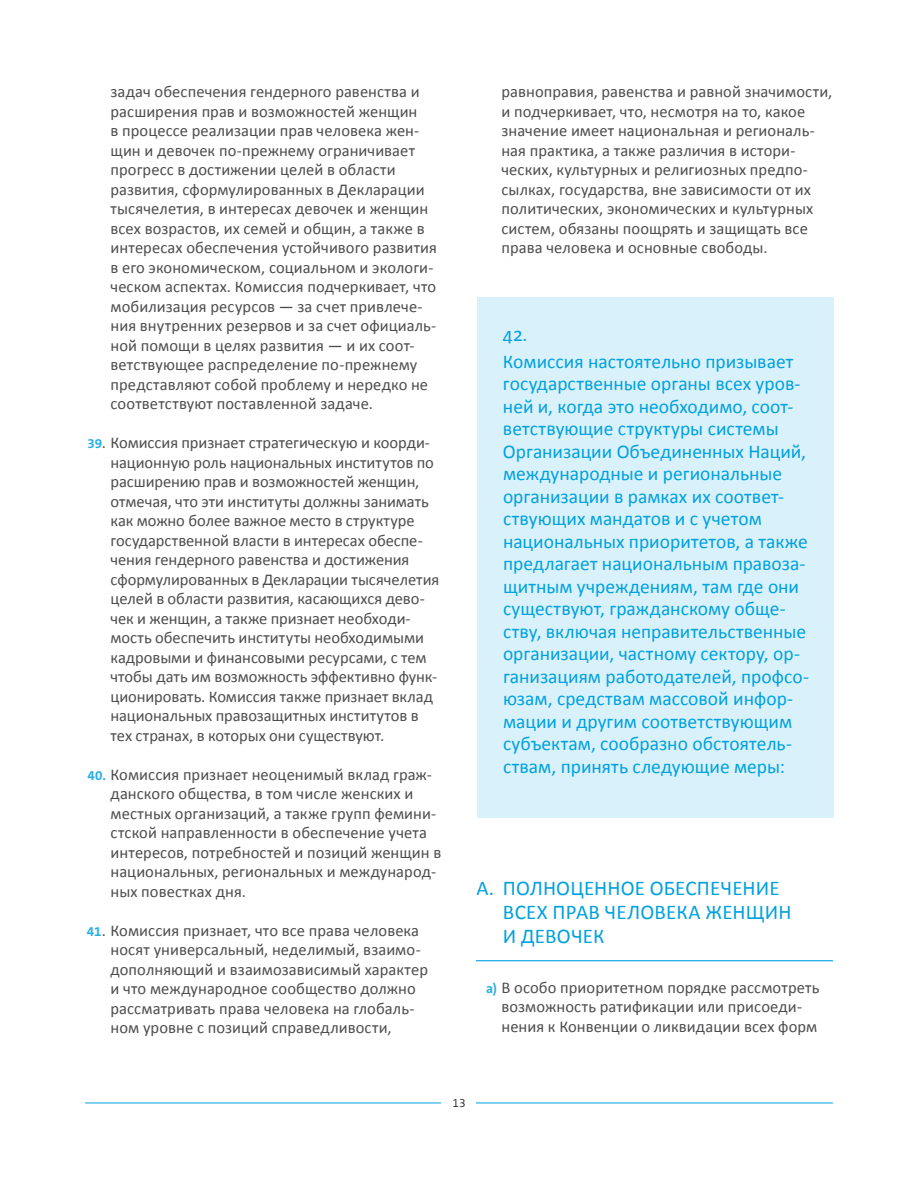
<style>
.page{position:relative;width:918px;height:1188px;background:#fff}
.page>*{position:absolute;margin:0;border:0;box-sizing:border-box;transform-origin:0 0}
.t1{font:21px/24px "Calibri";letter-spacing:.005em;color:#00a1df}
.t2{font:19.5px/22.5px "Calibri";color:#00a1df}
.t3{font:16.5px/19.5px "Calibri";letter-spacing:.005em;color:#4d4d4f}
.t4{font:300 12px "The Sans B W3";color:#000}
.s1{font-family:"The Sans B W7";font-weight:700;font-size:13.5px;color:#26afe4}
</style>
<div class="page">
<hr style="left:85px;top:1103px;width:748px;height:1px;background:#00a1df">
<div style="left:442px;top:1098px;width:34px;height:23px;background:#fff"></div>
<div style="left:477px;top:297px;width:357px;height:521px;background:#d9f1fa"></div>
<hr style="left:476px;top:960px;width:357px;height:1px;background:#00a1df">
<p class="t3" style="left:111px;top:82px;width:328px">задач обеспечения гендерного равенства и расширения прав и возможностей женщин<br>в процессе реализации прав человека жен&shy;щин и девочек по-прежнему ограничивает прогресс в достижении целей в области развития, сформулированных в Декларации тысячелетия, в интересах девочек и женщин всех возрастов, их семей и общин, а также в интересах обеспечения устойчивого развития в его экономическом, социальном и экологи&shy;ческом аспектах. Комиссия подчеркивает, что мобилизация ресурсов — за счет привлече&shy;ния внутренних резервов и за счет официаль&shy;ной помощи в целях развития — и их соот&shy;ветствующее распределение по-прежнему представляют собой проблему и нередко не соответствуют поставленной задаче.</p>
<p class="t3" style="left:111px;top:433px;width:330px;text-indent:-23px"><span class="s1">39</span>. Комиссия признает стратегическую и коорди&shy;национную роль национальных институтов по расширению прав и возможностей женщин, отмечая, что эти институты должны занимать как можно более важное место в структуре государственной власти в интересах обеспе&shy;чения гендерного равенства и достижения сформулированных в Декларации тысячелетия целей в области развития, касающихся дево&shy;чек и женщин, а также признает необходи&shy;мость обеспечить институты необходимыми кадровыми и финансовыми ресурсами, с тем чтобы дать им возможность эффективно функ&shy;ционировать. Комиссия также признает вклад национальных правозащитных институтов в тех странах, в которых они существуют.</p>
<p class="t3" style="left:111px;top:765px;width:332px;text-indent:-23px"><span class="s1">40.</span> Комиссия признает неоценимый вклад граж&shy;данского общества, в том числе женских и местных организаций, а также групп фемини&shy;стской направленности в обеспечение учета интересов, потребностей и позиций женщин в национальных, региональных и международ&shy;ных повестках дня.</p>
<p class="t3" style="left:111px;top:921px;width:319px;text-indent:-24px"><span class="s1">41</span>. Комиссия признает, что все права человека носят универсальный, неделимый, взаимо&shy;дополняющий и взаимозависимый характер и что международное сообщество должно рассматривать права человека на глобаль&shy;ном уровне с позиций справедливости,</p>
<p class="t3" style="left:502px;top:82px;width:332px">равноправия, равенства и равной значимости, и подчеркивает, что, несмотря на то, какое значение имеет национальная и региональ&shy;ная практика, а также различия в истори&shy;ческих, культурных и религиозных предпо&shy;сылках, государства, вне зависимости от их политических, экономических и культурных систем, обязаны поощрять и защищать все права человека и основные свободы.</p>
<p class="t2" style="left:503px;top:321px;width:292px;line-height:27px">42.<br>Комиссия настоятельно призывает</p>
<p class="t2" style="left:503px;top:373px;width:308px">государственные органы всех уров&shy;ней и, когда это необходимо, соот&shy;ветствующие структуры системы Организации Объединенных Наций, международные и региональные организации в рамках их соответ&shy;ствующих мандатов и с учетом национальных приоритетов, а также предлагает национальным правоза&shy;щитным учреждениям, там где они существуют, гражданскому обще&shy;ству, включая неправительственные организации, частному сектору, ор&shy;ганизациям работодателей, профсо&shy;юзам, средствам массовой инфор&shy;мации и другим соответствующим субъектам, сообразно обстоятель&shy;ствам, принять следующие меры:</p>
<p class="t1" style="left:503px;top:877px;width:290px;text-indent:-26px">A. Полноценное обеспечение всех прав человека женщин и девочек</p>
<p class="t3" style="left:502px;top:978px;width:320px;text-indent:-15px"><span class="s1">a)</span> В особо приоритетном порядке рассмотреть возможность ратификации или присоеди&shy;нения к Конвенции о ликвидации всех форм</p>
<p class="t4" style="left:452px;top:1095px;width:15px">13</p>
</div>
